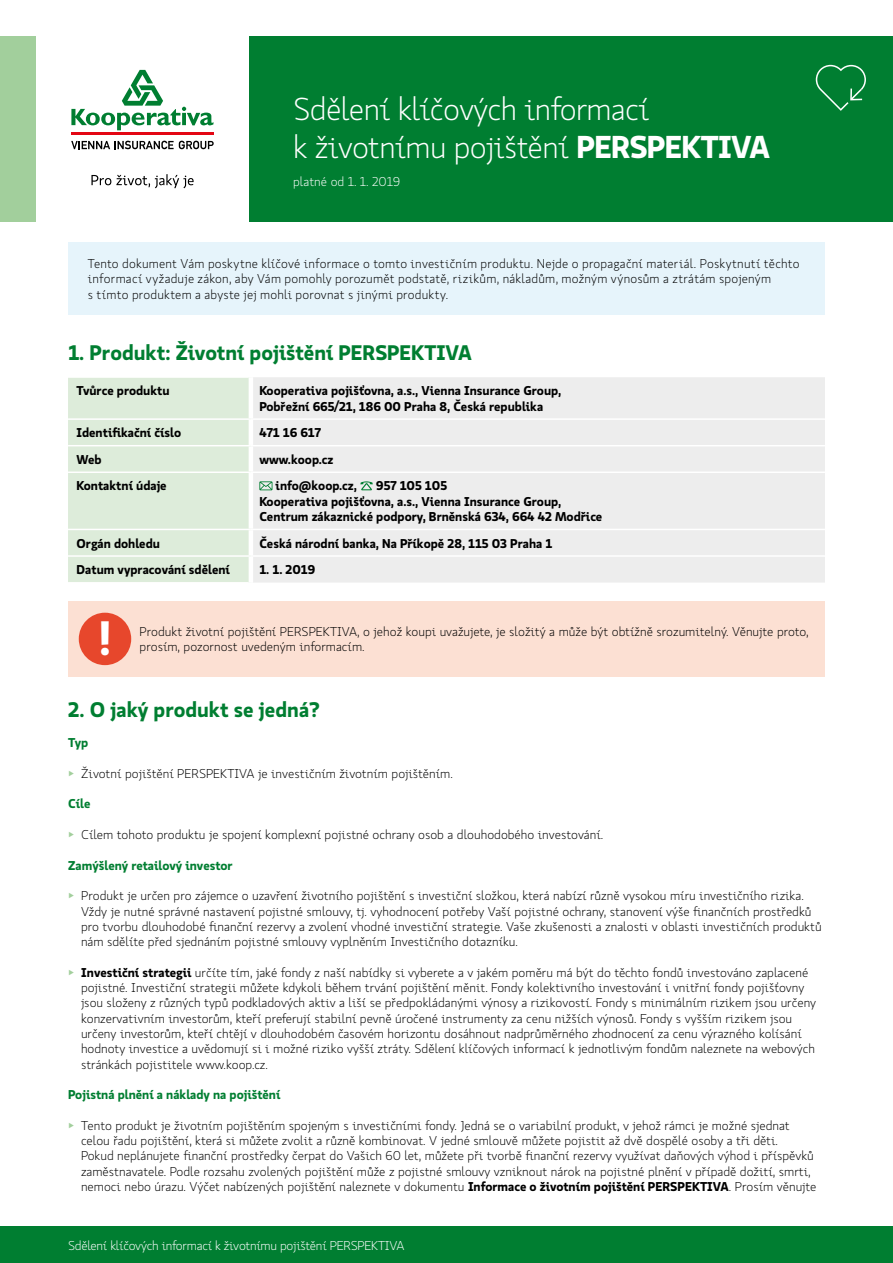
<style>
.page{position:relative;width:893px;height:1263px;background:#fff}
.page>*{position:absolute;margin:0;border:0;box-sizing:border-box;transform-origin:0 0}
.t1{font:700 48px "Koop Pro";color:#fff}
.t2{font:300 31.5px/37.8px "Koop Pro";letter-spacing:-.02em;color:#fff}
.t3{font:700 21px "Koop Pro";color:#007e31}
.t4{font:300 12.75px/15.3px "Koop Pro";color:#000}
.t5{font:700 12.75px/15.3px "Koop Pro";color:#000}
.t6{font:700 12.75px "Koop Pro";color:#007e31}
.t7{font:300 12.75px "Koop Pro";letter-spacing:-.02em;color:#fff}
.t8{font:300 12.75px "Koop Pro";color:#fff}
.s1{font-weight:700}
.s2{color:#a2cf9c}
</style>
<div class="page">
<div style="left:0;top:1227px;width:893px;height:36px;background:#007e31"></div>
<div style="left:249px;top:36px;width:644px;height:186px;background:#007e31"></div>
<div style="left:0;top:36px;width:36px;height:186px;background:#a2cf9c"></div>
<div style="left:68px;top:242px;width:757px;height:73px;background:#e6f4fb"></div>
<div style="left:253px;top:377px;width:572px;height:206px;background:#ededed"></div>
<div style="left:68px;top:377px;width:181px;height:205px;background:#ddecda"></div>
<hr style="left:68px;top:418px;width:183px;height:2px;background:#fff">
<hr style="left:68px;top:445px;width:183px;height:1px;background:#fff">
<hr style="left:68px;top:471px;width:183px;height:2px;background:#fff">
<hr style="left:68px;top:529px;width:183px;height:1px;background:#fff">
<hr style="left:68px;top:555px;width:183px;height:2px;background:#fff">
<hr style="left:251px;top:418px;width:574px;height:2px;background:#fff">
<hr style="left:251px;top:445px;width:574px;height:1px;background:#fff">
<hr style="left:251px;top:471px;width:574px;height:2px;background:#fff">
<hr style="left:251px;top:529px;width:574px;height:1px;background:#fff">
<hr style="left:251px;top:555px;width:574px;height:2px;background:#fff">
<svg style="left:259px;top:481px;width:13px;height:9px"></svg>
<svg style="left:360px;top:481px;width:13px;height:9px"></svg>
<svg style="left:816px;top:65px;width:50px;height:46px"></svg>
<div style="left:68px;top:601px;width:757px;height:75px;background:#fce0d3"></div>
<div style="left:79px;top:613px;width:52px;height:52px;background:#e7472c;border-radius:50%"></div>
<hr style="left:71px;top:133px;width:142px;height:2px;background:#e30613">
<svg style="left:71px;top:70px;width:142px;height:60px"></svg>
<svg style="left:71px;top:141px;width:143px;height:8px"></svg>
<svg style="left:91px;top:174px;width:103px;height:14px"></svg>
<h2 class="t2" style="left:293px;top:90px;width:478px">Sdělení klíčových informací<br>k životnímu pojištění <span class="s1">PERSPEKTIVA</span></h2>
<p class="t8" style="left:293px;top:173px;width:108px">platné od 1. 1. 2019</p>
<p class="t4" style="left:88px;top:256px;width:713px">Tento dokument Vám poskytne klíčové informace o tomto investičním produktu. Nejde o propagační materiál. Poskytnutí těchto informací vyžaduje zákon, aby Vám pomohly porozumět podstatě, rizikům, nákladům, možným výnosům a ztrátám spojeným<br>s tímto produktem a abyste jej mohli porovnat s jinými produkty.</p>
<h3 class="t3" style="left:68px;top:338px;width:405px">1. Produkt: Životní pojištění PERSPEKTIVA</h3>
<p class="t5" style="left:77px;top:383px;width:95px">Tvůrce produktu</p>
<p class="t5" style="left:259px;top:383px;width:303px">Kooperativa pojišťovna, a.s., Vienna Insurance Group,<br>Pobřežní 665/21, 186 00 Praha 8, Česká republika</p>
<p class="t5" style="left:77px;top:425px;width:106px">Identifikační číslo</p>
<p class="t5" style="left:259px;top:425px;width:63px">471 16 617</p>
<p class="t5" style="left:77px;top:451px;width:27px">Web</p>
<p class="t5" style="left:259px;top:451px;width:75px">www.koop.cz</p>
<p class="t5" style="left:77px;top:478px;width:92px">Kontaktní údaje</p>
<p class="t5" style="left:276px;top:478px;width:83px">info@koop.cz,</p>
<p class="t5" style="left:259px;top:478px;width:344px;text-indent:117px">957 105 105<br>Kooperativa pojišťovna, a.s., Vienna Insurance Group,<br>Centrum zákaznické podpory, Brněnská 634, 664 42 Modřice</p>
<p class="t5" style="left:77px;top:535px;width:85px">Orgán dohledu</p>
<p class="t5" style="left:259px;top:535px;width:294px">Česká národní banka, Na Příkopě 28, 115 03 Praha 1</p>
<p class="t5" style="left:77px;top:561px;width:155px">Datum vypracování sdělení</p>
<p class="t5" style="left:259px;top:561px;width:57px">1. 1. 2019</p>
<h1 class="t1" style="left:97px;top:604px;width:18px">!</h1>
<p class="t4" style="left:140px;top:624px;width:670px">Produkt životní pojištění PERSPEKTIVA, o jehož koupi uvažujete, je složitý a může být obtížně srozumitelný. Věnujte proto,</p>
<p class="t4" style="left:140px;top:639px;width:227px">prosím, pozornost uvedeným informacím.</p>
<h3 class="t3" style="left:68px;top:694px;width:253px">2. O jaký produkt se jedná?</h3>
<p class="t6" style="left:68px;top:734px;width:22px">Typ</p>
<p class="t4" style="left:68px;top:765px;width:386px"><span class="s2">▶</span> Životní pojištění PERSPEKTIVA je investičním životním pojištěním.</p>
<p class="t6" style="left:68px;top:795px;width:24px">Cíle</p>
<p class="t4" style="left:68px;top:827px;width:537px"><span class="s2">▶</span> Cílem tohoto produktu je spojení komplexní pojistné ochrany osob a dlouhodobého investování.</p>
<p class="t6" style="left:68px;top:856px;width:166px">Zamýšlený retailový investor</p>
<p class="t4" style="left:81px;top:888px;width:742px;text-indent:-13px"><span class="s2">▶</span> Produkt je určen pro zájemce o uzavření životního pojištění s investiční složkou, která nabízí různě vysokou míru investičního rizika.<br>Vždy je nutné správné nastavení pojistné smlouvy, tj. vyhodnocení potřeby Vaší pojistné ochrany, stanovení výše finančních prostředků pro tvorbu dlouhodobé finanční rezervy a zvolení vhodné investiční strategie. Vaše zkušenosti a znalosti v oblasti investičních produktů nám sdělíte před sjednáním pojistné smlouvy vyplněním Investičního dotazníku.</p>
<p class="t4" style="left:81px;top:964px;width:737px;text-indent:-13px"><span class="s2">▶</span> <span class="s1">Investiční strategii</span> určíte tím, jaké fondy z naší nabídky si vyberete a v jakém poměru má být do těchto fondů investováno zaplacené pojistné. Investiční strategii můžete kdykoli během trvání pojištění měnit. Fondy kolektivního investování i vnitřní fondy pojišťovny jsou složeny z různých typů podkladových aktiv a liší se předpokládanými výnosy a rizikovostí. Fondy s minimálním rizikem jsou určeny konzervativním investorům, kteří preferují stabilní pevně úročené instrumenty za cenu nižších výnosů. Fondy s vyšším rizikem jsou určeny investorům, kteří chtějí v dlouhodobém časovém horizontu dosáhnout nadprůměrného zhodnocení za cenu výrazného kolísání hodnoty investice a uvědomují si i možné riziko vyšší ztráty. Sdělení klíčových informací k jednotlivým fondům naleznete na webových stránkách pojistitele www.koop.cz.</p>
<p class="t6" style="left:68px;top:1085px;width:214px">Pojistná plnění a náklady na pojištění</p>
<p class="t4" style="left:81px;top:1117px;width:737px;text-indent:-13px"><span class="s2">▶</span> Tento produkt je životním pojištěním spojeným s investičními fondy. Jedná se o variabilní produkt, v jehož rámci je možné sjednat celou řadu pojištění, která si můžete zvolit a různě kombinovat. V jedné smlouvě můžete pojistit až dvě dospělé osoby a tři děti.<br>Pokud neplánujete finanční prostředky čerpat do Vašich 60 let, můžete při tvorbě finanční rezervy využívat daňových výhod i příspěvků zaměstnavatele. Podle rozsahu zvolených pojištění může z pojistné smlouvy vzniknout nárok na pojistné plnění v případě dožití, smrti, nemoci nebo úrazu. Výčet nabízených pojištění naleznete v dokumentu <span class="s1">Informace o životním pojištění PERSPEKTIVA</span>. Prosím věnujte</p>
<p class="t7" style="left:68px;top:1237px;width:338px">Sdělení klíčových informací k životnímu pojištění PERSPEKTIVA</p>
</div>
